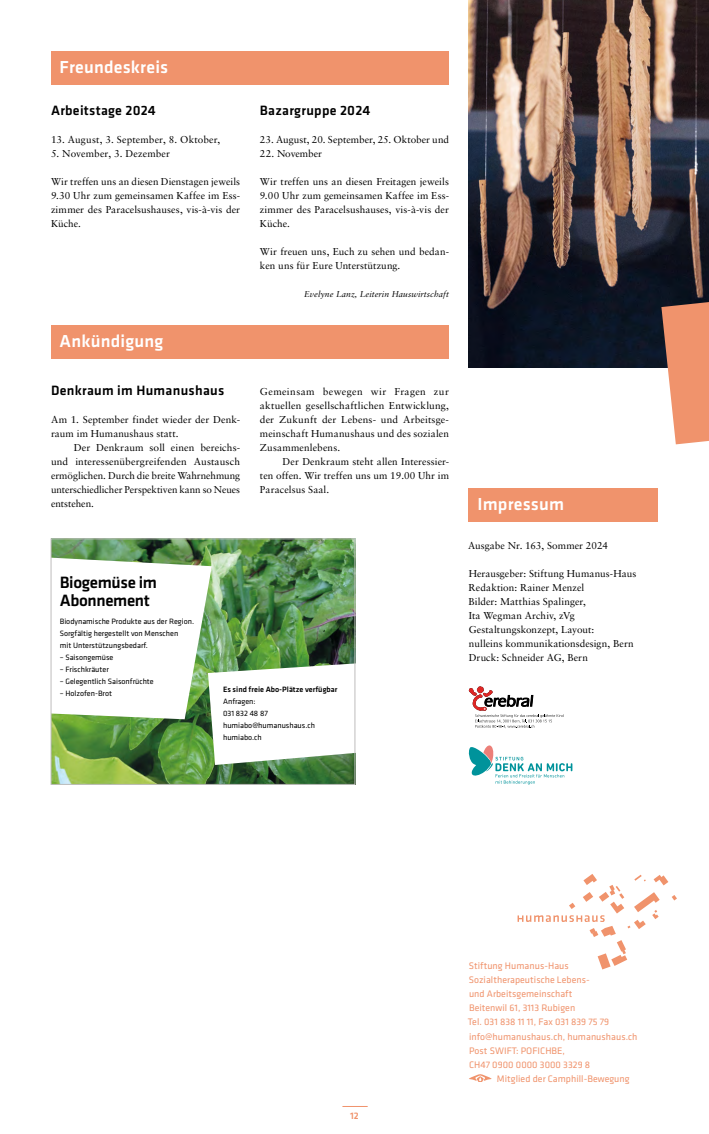
<style>
.page{position:relative;width:709px;height:1134px;background:#fff}
.page>*{position:absolute;margin:0;border:0;box-sizing:border-box;transform-origin:0 0}
.t1{font:500 18px "Klavika";letter-spacing:.01em;color:#fff}
.t2{font:500 17px/18px "Klavika";letter-spacing:-.02em;color:#000}
.t3{font:500 14px "Klavika";letter-spacing:.02em;color:#000}
.t4{font:10px/14px "Sabon";letter-spacing:.01em;color:#000;text-align:justify}
.t5{font:9.8px/14px "Klavika";letter-spacing:.005em;color:#f0936c}
.t6{font:500 9.8px "Klavika";color:#f0936c}
.t7{font:italic 8.5px "Sabon";letter-spacing:.01em;color:#000}
.t8{font:8px/12px "Klavika";color:#000}
.t9{font:500 8px "Klavika";color:#000}
</style>
<div class="page">
<svg style="left:342px;top:1106px;width:26px;height:1px"></svg>
<div style="left:469px;top:488px;width:189px;height:33px;background:#f0936c"></div>
<svg style="left:469px;top:686px;width:94px;height:42px"></svg>
<div style="left:51px;top:51px;width:398px;height:33px;background:#f0936c"></div>
<svg style="left:469px;top:745px;width:103px;height:39px"></svg>
<svg style="left:517px;top:874px;width:160px;height:95px"></svg>
<svg style="left:469px;top:1074px;width:23px;height:8px"></svg>
<div style="left:51px;top:325px;width:398px;height:33px;background:#f0936c"></div>
<img style="left:53px;top:541px;width:300px;height:241px">
<img style="left:50px;top:557px;width:306px;height:208px">
<div style="left:51px;top:539px;width:304px;height:245px;border:1px solid #bebdbc"></div>
<img style="left:469px;top:0;width:240px;height:367px">
<svg style="left:661px;top:302px;width:48px;height:142px;background:#e69a7b"></svg>
<h1 class="t1" style="left:60px;top:55px;width:110px">Freundeskreis</h1>
<h3 class="t3" style="left:51px;top:101px;width:106px">Arbeitstage 2024</h3>
<p class="t4" style="left:51px;top:133px;width:171px">13. August, 3. September, 8. Oktober,</p>
<p class="t4" style="left:51px;top:147px;width:120px">5. November, 3. Dezember</p>
<p class="t4" style="left:51px;top:175px;width:190px">Wir treffen uns an diesen Dienstagen jeweils 9.30 Uhr zum gemeinsamen Kaffee im Ess&shy;zimmer des Paracelsushauses, vis-à-vis der Küche.</p>
<h1 class="t1" style="left:60px;top:329px;width:105px">Ankündigung</h1>
<h3 class="t3" style="left:51px;top:381px;width:175px">Denkraum im Humanushaus</h3>
<p class="t4" style="left:51px;top:413px;width:190px">Am 1. September findet wieder der Denk&shy;raum im Humanushaus statt.</p>
<p class="t4" style="left:51px;top:441px;width:191px;text-indent:23px">Der Denkraum soll einen bereichs&shy;und interessenübergreifenden Austausch ermöglichen. Durch die breite Wahrnehmung unterschiedlicher Perspektiven kann so Neues entstehen.</p>
<h3 class="t3" style="left:260px;top:101px;width:112px">Bazargruppe 2024</h3>
<p class="t4" style="left:260px;top:133px;width:190px">23. August, 20. September, 25. Oktober und</p>
<p class="t4" style="left:260px;top:147px;width:64px">22. November</p>
<p class="t4" style="left:260px;top:175px;width:190px">Wir treffen uns an diesen Freitagen jeweils 9.00 Uhr zum gemeinsamen Kaffee im Ess&shy;zimmer des Paracelsushauses, vis-à-vis der Küche.</p>
<p class="t4" style="left:260px;top:245px;width:190px">Wir freuen uns, Euch zu sehen und bedan&shy;ken uns für Eure Unterstützung.</p>
<p class="t7" style="left:304px;top:289px;width:146px">Evelyne Lanz, Leiterin Hauswirtschaft</p>
<p class="t4" style="left:260px;top:385px;width:190px">Gemeinsam bewegen wir Fragen zur aktuellen gesellschaftlichen Entwicklung, der Zukunft der Lebens- und Arbeitsge&shy;meinschaft Humanushaus und des sozialen Zusammenlebens.</p>
<p class="t4" style="left:260px;top:455px;width:191px;text-indent:23px">Der Denkraum steht allen Interessier&shy;ten offen. Wir treffen uns um 19.00 Uhr im Paracelsus Saal.</p>
<h2 class="t2" style="left:60px;top:573px;width:99px">Biogemüse im<br>Abonnement</h2>
<p class="t8" style="left:60px;top:615px;width:136px">Biodynamische Produkte aus der Region.<br>Sorgfältig hergestellt von Menschen<br>mit Unterstützungsbedarf.</p>
<p class="t8" style="left:60px;top:651px;width:55px">– Saisongemüse</p>
<p class="t8" style="left:60px;top:663px;width:51px">– Frischkräuter</p>
<p class="t8" style="left:60px;top:675px;width:95px">– Gelegentlich Saisonfrüchte</p>
<p class="t8" style="left:60px;top:687px;width:54px">– Holzofen-Brot</p>
<p class="t9" style="left:223px;top:684px;width:116px">Es sind freie Abo-Plätze verfügbar</p>
<p class="t8" style="left:223px;top:695px;width:93px">Anfragen:<br>031 832 48 87 humiabo@humanushaus.ch humiabo.ch</p>
<h1 class="t1" style="left:477px;top:492px;width:88px">Impressum</h1>
<p class="t4" style="left:468px;top:539px;width:141px">Ausgabe Nr. 163, Sommer 2024</p>
<p class="t4" style="left:468px;top:567px;width:169px;text-align:left">Herausgeber: Stiftung Humanus-Haus<br>Redaktion: Rainer Menzel<br>Bilder: Matthias Spalinger,<br>Ita Wegman Archiv, zVg<br>Gestaltungskonzept, Layout:<br>nulleins kommunikationsdesign, Bern<br>Druck: Schneider AG, Bern</p>
<p class="t6" style="left:350px;top:1109px;width:10px">12</p>
<p class="t5" style="left:468px;top:959px;width:171px">Stiftung Humanus-Haus<br>Sozialtherapeutische Lebens-<br>und Arbeitsgemeinschaft<br>Beitenwil 61, 3113 Rubigen<br>Tel. 031 838 11 11, Fax 031 839 75 79 info@humanushaus.ch, humanushaus.ch<br>Post SWIFT: POFICHBE,<br>CH47 0900 0000 3000 3329 8</p>
<p class="t5" style="left:497px;top:1071px;width:134px">Mitglied der Camphill-Bewegung</p>
</div>
